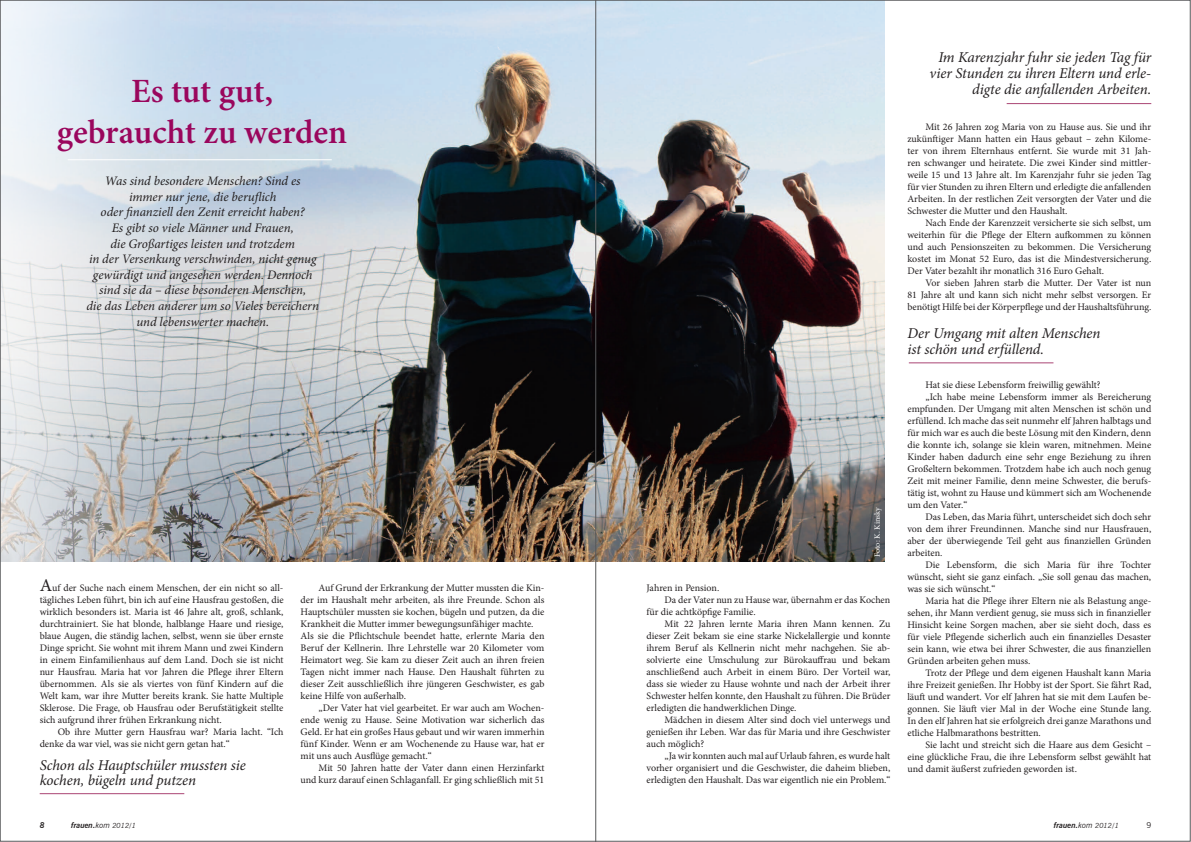
<style>
.page{position:relative;width:1191px;height:842px;background:#fff}
.page>*{position:absolute;margin:0;border:0;box-sizing:border-box;transform-origin:0 0}
.t1{font:600 34px/40.8px "Minion Pro";letter-spacing:-.005em;color:#9a065d;text-align:center}
.t2{font:italic 15px/16px "Minion Pro";letter-spacing:-.005em;color:#231f20;text-align:right}
.t3{font:italic 13px/15.6px "Minion Pro";letter-spacing:-.005em;color:#231f20;text-align:center}
.t4{font:10px/12px "Minion Pro";color:#231f20;text-align:justify}
.t5{font:italic 700 8px "News Gothic BT";color:#231f20}
.t6{font:8px "Minion Pro";letter-spacing:-.005em;color:#fff}
.t7{font:8px "News Gothic BT";color:#231f20}
.s1{font-size:18px}
.s2{font-weight:400}
.s3{font-weight:400;font-size:7px}
</style>
<div class="page">
<img style="left:358px;top:2px;width:526px;height:560px">
<img style="left:2px;top:2px;width:356px;height:560px">
<hr style="left:40px;top:793px;width:144px;height:1px;background:#aa4574">
<hr style="left:1006px;top:103px;width:145px;height:1px;background:#aa4574">
<hr style="left:909px;top:363px;width:144px;height:1px;background:#aa4574">
<hr style="left:68px;top:160px;width:264px;height:1px;background:#fff">
<hr style="left:595px;top:0;width:1px;height:842px;background:#57585a">
<h1 class="t1" style="left:57px;top:71px;width:292px">Es tut gut,<br>gebraucht zu werden</h1>
<p class="t3" style="left:86px;top:173px;width:234px">Was sind besondere Menschen? Sind es<br>immer nur jene, die beruflich<br>oder finanziell den Zenit erreicht haben?<br>Es gibt so viele Männer und Frauen,<br>die Großartiges leisten und trotzdem<br>in der Versenkung verschwinden, nicht genug gewürdigt und angesehen werden. Dennoch sind sie da – diese besonderen Menschen,<br>die das Leben anderer um so Vieles bereichern und lebenswerter machen.</p>
<h2 class="t2" style="left:929px;top:49px;width:223px">Im Karenzjahr fuhr sie jeden Tag für vier Stunden zu ihren Eltern und erle&shy;digte die anfallenden Arbeiten.</h2>
<p class="t4" style="left:907px;top:120px;width:245px;text-indent:18px">Mit 26 Jahren zog Maria von zu Hause aus. Sie und ihr zukünftiger Mann hatten ein Haus gebaut – zehn Kilome&shy;ter von ihrem Elternhaus entfernt. Sie wurde mit 31 Jah&shy;ren schwanger und heiratete. Die zwei Kinder sind mittler&shy;weile 15 und 13 Jahre alt. Im Karenzjahr fuhr sie jeden Tag für vier Stunden zu ihren Eltern und erledigte die anfallenden Arbeiten. In der restlichen Zeit versorgten der Vater und die Schwester die Mutter und den Haushalt.</p>
<p class="t4" style="left:907px;top:216px;width:245px;text-indent:18px">Nach Ende der Karenzzeit versicherte sie sich selbst, um weiterhin für die Pflege der Eltern aufkommen zu können und auch Pensionszeiten zu bekommen. Die Versicherung kostet im Monat 52 Euro, das ist die Mindestversicherung.<br>Der Vater bezahlt ihr monatlich 316 Euro Gehalt.</p>
<p class="t4" style="left:907px;top:276px;width:245px;text-indent:18px">Vor sieben Jahren starb die Mutter. Der Vater ist nun 81 Jahre alt und kann sich nicht mehr selbst versorgen. Er benötigt Hilfe bei der Körperpflege und der Haushaltsführung.</p>
<h2 class="t2" style="left:907px;top:325px;width:195px;text-align:left">Der Umgang mit alten Menschen ist schön und erfüllend.</h2>
<p class="t4" style="left:925px;top:378px;width:177px">Hat sie diese Lebensform freiwillig gewählt?</p>
<p class="t4" style="left:925px;top:390px;width:227px">„Ich habe meine Lebensform immer als Bereicherung</p>
<p class="t4" style="left:907px;top:402px;width:245px">empfunden. Der Umgang mit alten Menschen ist schön und</p>
<p class="t4" style="left:907px;top:414px;width:245px">erfüllend. Ich mache das seit nunmehr elf Jahren halbtags und</p>
<p class="t4" style="left:907px;top:426px;width:245px">für mich war es auch die beste Lösung mit den Kindern, denn</p>
<p class="t4" style="left:907px;top:438px;width:245px">die konnte ich, solange sie klein waren, mitnehmen. Meine</p>
<p class="t4" style="left:907px;top:450px;width:245px">Kinder haben dadurch eine sehr enge Beziehung zu ihren</p>
<p class="t4" style="left:907px;top:462px;width:245px">Großeltern bekommen. Trotzdem habe ich auch noch genug</p>
<p class="t4" style="left:907px;top:474px;width:245px">Zeit mit meiner Familie, denn meine Schwester, die berufs-</p>
<p class="t4" style="left:907px;top:486px;width:245px">tätig ist, wohnt zu Hause und kümmert sich am Wochenende</p>
<p class="t4" style="left:907px;top:498px;width:61px">um den Vater.“</p>
<p class="t4" style="left:925px;top:510px;width:227px">Das Leben, das Maria führt, unterscheidet sich doch sehr</p>
<p class="t4" style="left:907px;top:522px;width:245px">von dem ihrer Freundinnen. Manche sind nur Hausfrauen,</p>
<p class="t4" style="left:907px;top:534px;width:245px">aber der überwiegende Teil geht aus finanziellen Gründen</p>
<p class="t4" style="left:907px;top:546px;width:36px">arbeiten.</p>
<p class="t4" style="left:925px;top:558px;width:227px">Die Lebensform, die sich Maria für ihre Tochter</p>
<p class="t4" style="left:907px;top:570px;width:245px">wünscht, sieht sie ganz einfach. „Sie soll genau das machen,</p>
<p class="t4" style="left:907px;top:582px;width:90px">was sie sich wünscht.“</p>
<p class="t4" style="left:925px;top:594px;width:227px">Maria hat die Pflege ihrer Eltern nie als Belastung ange-</p>
<p class="t4" style="left:907px;top:606px;width:245px">sehen, ihr Mann verdient genug, sie muss sich in finanzieller</p>
<p class="t4" style="left:907px;top:618px;width:245px">Hinsicht keine Sorgen machen, aber sie sieht doch, dass es</p>
<p class="t4" style="left:907px;top:630px;width:245px">für viele Pflegende sicherlich auch ein finanzielles Desaster</p>
<p class="t4" style="left:907px;top:642px;width:245px">sein kann, wie etwa bei ihrer Schwester, die aus finanziellen</p>
<p class="t4" style="left:907px;top:654px;width:124px">Gründen arbeiten gehen muss.</p>
<p class="t4" style="left:925px;top:666px;width:227px">Trotz der Pflege und dem eigenen Haushalt kann Maria</p>
<p class="t4" style="left:907px;top:678px;width:245px">ihre Freizeit genießen. Ihr Hobby ist der Sport. Sie fährt Rad,</p>
<p class="t4" style="left:907px;top:690px;width:245px">läuft und wandert. Vor elf Jahren hat sie mit dem Laufen be-</p>
<p class="t4" style="left:907px;top:702px;width:245px">gonnen. Sie läuft vier Mal in der Woche eine Stunde lang.</p>
<p class="t4" style="left:907px;top:714px;width:245px">In den elf Jahren hat sie erfolgreich drei ganze Marathons und</p>
<p class="t4" style="left:907px;top:726px;width:135px">etliche Halbmarathons bestritten.</p>
<p class="t4" style="left:925px;top:738px;width:227px">Sie lacht und streicht sich die Haare aus dem Gesicht –</p>
<p class="t4" style="left:907px;top:750px;width:245px">eine glückliche Frau, die ihre Lebensform selbst gewählt hat</p>
<p class="t6" style="left:872px;top:557px;width:51px;rotate:-90deg">Foto: K. Kinsky</p>
<p class="t4" style="left:40px;top:582px;width:245px"><span class="s1">A</span>uf der Suche nach einem Menschen, der ein nicht so all&shy;tägliches Leben führt, bin ich auf eine Hausfrau gestoßen, die wirklich besonders ist. Maria ist 46 Jahre alt, groß, schlank, durchtrainiert. Sie hat blonde, halblange Haare und riesige, blaue Augen, die ständig lachen, selbst, wenn sie über ernste Dinge spricht. Sie wohnt mit ihrem Mann und zwei Kindern in einem Einfamilienhaus auf dem Land. Doch sie ist nicht nur Hausfrau. Maria hat vor Jahren die Pflege ihrer Eltern übernommen. Als sie als viertes von fünf Kindern auf die Welt kam, war ihre Mutter bereits krank. Sie hatte Multiple Sklerose. Die Frage, ob Hausfrau oder Berufstätigkeit stellte sich aufgrund ihrer frühen Erkrankung nicht.</p>
<p class="t4" style="left:40px;top:726px;width:245px;text-indent:18px">Ob ihre Mutter gern Hausfrau war? Maria lacht. “Ich denke da war viel, was sie nicht gern getan hat.“</p>
<p class="t4" style="left:300px;top:582px;width:245px;text-align:left;text-indent:18px">Auf Grund der Erkrankung der Mutter mussten die Kin&shy;der im Haushalt mehr arbeiten, als ihre Freunde. Schon als Hauptschüler mussten sie kochen, bügeln und putzen, da die Krankheit die Mutter immer bewegungsunfähiger machte.<br>Als sie die Pflichtschule beendet hatte, erlernte Maria den Beruf der Kellnerin. Ihre Lehrstelle war 20 Kilometer vom Heimatort weg. Sie kam zu dieser Zeit auch an ihren freien Tagen nicht immer nach Hause. Den Haushalt führten zu dieser Zeit ausschließlich ihre jüngeren Geschwister, es gab keine Hilfe von außerhalb.</p>
<p class="t4" style="left:300px;top:702px;width:245px;text-indent:18px">„Der Vater hat viel gearbeitet. Er war auch am Wochen&shy;ende wenig zu Hause. Seine Motivation war sicherlich das Geld. Er hat ein großes Haus gebaut und wir waren immerhin fünf Kinder. Wenn er am Wochenende zu Hause war, hat er mit uns auch Ausflüge gemacht.“</p>
<p class="t4" style="left:300px;top:762px;width:245px;text-align:right">Mit 50 Jahren hatte der Vater dann einen Herzinfarkt und kurz darauf einen Schlaganfall. Er ging schließlich mit 51</p>
<p class="t4" style="left:646px;top:582px;width:74px">Jahren in Pension.</p>
<p class="t4" style="left:664px;top:594px;width:227px">Da der Vater nun zu Hause war, übernahm er das Kochen</p>
<p class="t4" style="left:646px;top:606px;width:111px">für die achtköpfige Familie.</p>
<p class="t4" style="left:664px;top:618px;width:227px">Mit 22 Jahren lernte Maria ihren Mann kennen. Zu</p>
<p class="t4" style="left:646px;top:630px;width:245px">dieser Zeit bekam sie eine starke Nickelallergie und konnte</p>
<p class="t4" style="left:646px;top:642px;width:245px">ihrem Beruf als Kellnerin nicht mehr nachgehen. Sie ab-</p>
<p class="t4" style="left:646px;top:654px;width:245px">solvierte eine Umschulung zur Bürokauffrau und bekam</p>
<p class="t4" style="left:646px;top:666px;width:245px">anschließend auch Arbeit in einem Büro. Der Vorteil war,</p>
<p class="t4" style="left:646px;top:678px;width:245px">dass sie wieder zu Hause wohnte und nach der Arbeit ihrer</p>
<p class="t4" style="left:646px;top:690px;width:245px">Schwester helfen konnte, den Haushalt zu führen. Die Brüder</p>
<p class="t4" style="left:646px;top:702px;width:152px">erledigten die handwerklichen Dinge.</p>
<p class="t4" style="left:664px;top:714px;width:227px">Mädchen in diesem Alter sind doch viel unterwegs und</p>
<p class="t4" style="left:646px;top:726px;width:245px">genießen ihr Leben. War das für Maria und ihre Geschwister</p>
<p class="t4" style="left:646px;top:738px;width:59px">auch möglich?</p>
<p class="t4" style="left:664px;top:750px;width:227px">„Ja wir konnten auch mal auf Urlaub fahren, es wurde halt</p>
<p class="t4" style="left:646px;top:762px;width:245px">vorher organisiert und die Geschwister, die daheim blieben,</p>
<p class="t4" style="left:646px;top:774px;width:245px">erledigten den Haushalt. Das war eigentlich nie ein Problem.“</p>
<h2 class="t2" style="left:40px;top:757px;width:208px">Schon als Hauptschüler mussten sie</h2>
<p class="t4" style="left:907px;top:762px;width:171px">und damit äußerst zufrieden geworden ist.</p>
<h2 class="t2" style="left:40px;top:772px;width:158px">kochen, bügeln und putzen</h2>
<p class="t5" style="left:40px;top:820px;width:6px">8</p>
<p class="t5" style="left:71px;top:820px;width:66px">frauen.<span class="s2">kom</span> <span class="s3">2012/1</span></p>
<p class="t5" style="left:1054px;top:820px;width:66px">frauen.<span class="s2">kom</span> <span class="s3">2012/1</span></p>
<p class="t7" style="left:1146px;top:820px;width:6px">9</p>
</div>
